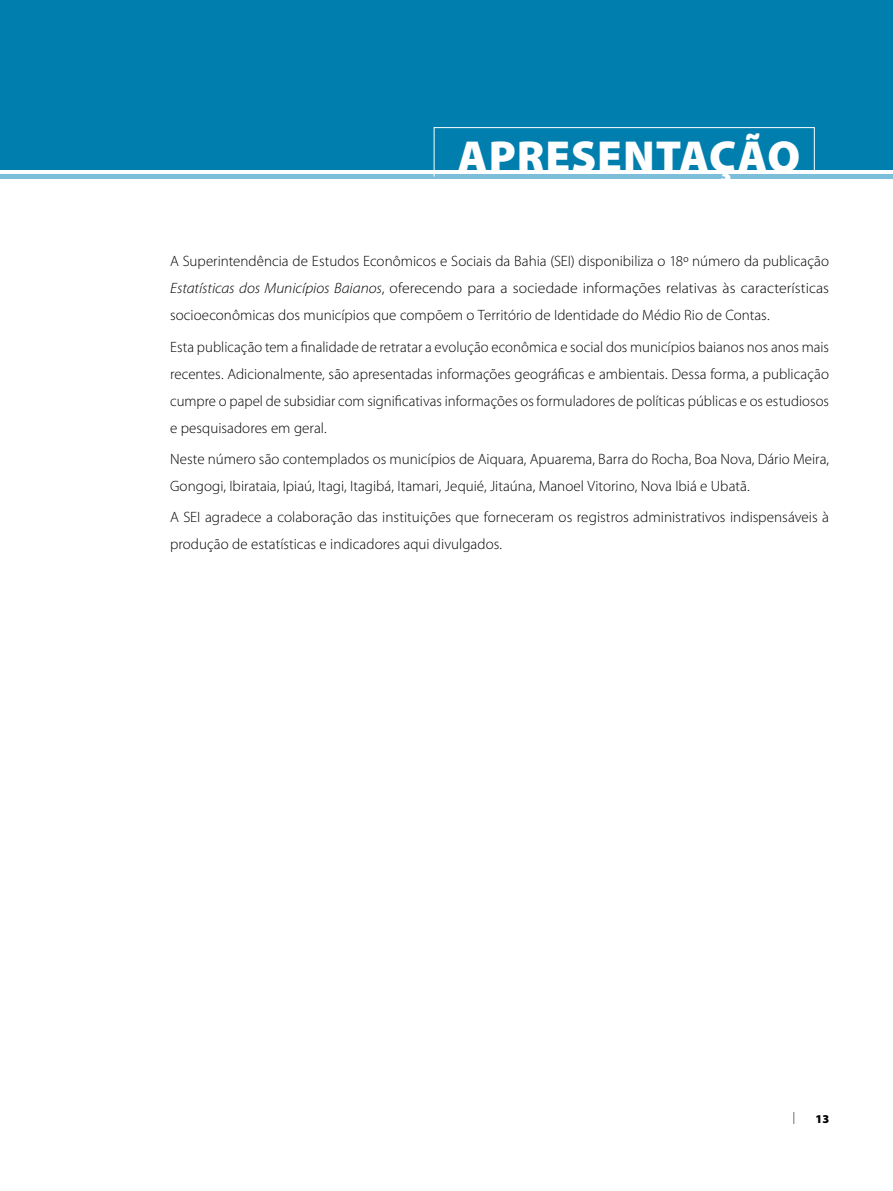
<style>
.page{position:relative;width:893px;height:1191px;background:#fff}
.page>*{position:absolute;margin:0;border:0;box-sizing:border-box;transform-origin:0 0}
.t1{font:900 45px "Myriad Pro";color:#fff}
.t2{font:300 15px/27px "Myriad Pro";color:#000;text-align:justify}
.t3{font:900 12px "Myriad Pro";color:#000}
.t4{font:300 condensed 12px "Myriad Pro";color:#000}
.s1{font-style:italic}
</style>
<div class="page">
<div style="left:0;top:0;width:893px;height:170px;background:#007fae"></div>
<div style="left:0;top:174px;width:893px;height:5px;background:#7dbfdb"></div>
<svg style="left:433px;top:127px;width:382px;height:50px"></svg>
<h1 class="t1" style="left:457px;top:127px;width:170px">APRESENTAÇÃO</h1>
<p class="t2" style="left:170px;top:248px;width:661px">A Superintendência de Estudos Econômicos e Sociais da Bahia (SEI) disponibiliza o 18º número da publicação <span class="s1">Estatísticas dos Municípios Baianos</span>, oferecendo para a sociedade informações relativas às características socioeconômicas dos municípios que compõem o Território de Identidade do Médio Rio de Contas.</p>
<p class="t2" style="left:170px;top:333px;width:661px">Esta publicação tem a finalidade de retratar a evolução econômica e social dos municípios baianos nos anos mais recentes. Adicionalmente, são apresentadas informações geográficas e ambientais. Dessa forma, a publicação cumpre o papel de subsidiar com significativas informações os formuladores de políticas públicas e os estudiosos e pesquisadores em geral.</p>
<p class="t2" style="left:170px;top:445px;width:661px">Neste número são contemplados os municípios de Aiquara, Apuarema, Barra do Rocha, Boa Nova, Dário Meira,<br>Gongogi, Ibirataia, Ipiaú, Itagi, Itagibá, Itamari, Jequié, Jitaúna, Manoel Vitorino, Nova Ibiá e Ubatã.</p>
<p class="t2" style="left:170px;top:503px;width:660px">A SEI agradece a colaboração das instituições que forneceram os registros administrativos indispensáveis à produção de estatísticas e indicadores aqui divulgados.</p>
<p class="t4" style="left:793px;top:1110px;width:4px">|</p>
<p class="t3" style="left:815px;top:1110px;width:15px">13</p>
</div>
